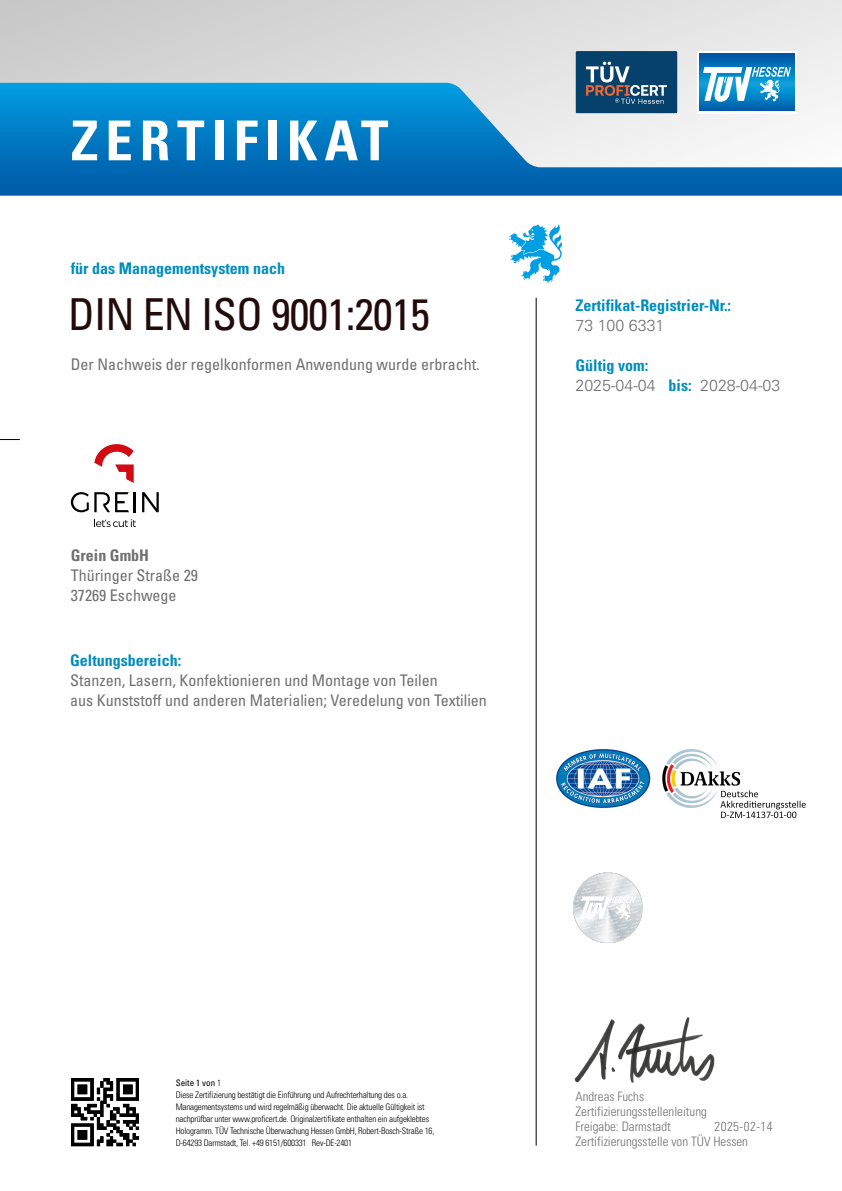
<style>
.page{position:relative;width:842px;height:1191px;background:#fff}
.page>*{position:absolute;margin:0;border:0;box-sizing:border-box;transform-origin:0 0}
.t1{font:700 condensed 55px "Univers";letter-spacing:.125em;color:#fff}
.t2{font:condensed 44px "Univers";letter-spacing:-.02em;color:#230b0c}
.t3{font:condensed 16px/20px "Univers";color:#706f6f}
.t4{font:700 condensed 16px "Univers";color:#008dbd}
.t5{font:300 16px "Univers";color:#706f6f}
.t6{font:700 condensed 16px "Univers";color:#706f6f}
.t7{font:300 condensed 13px/15.1px "Univers";color:#706f6f}
.t8{font:300 condensed 9px/12px "Univers";letter-spacing:-.02em;color:#000}
.s1{font-weight:400}
</style>
<div class="page">
<div style="left:0;top:0;width:842px;height:170px;background:linear-gradient(to right,#cacbcb,#ececec)"></div>
<hr style="left:536px;top:298px;width:1px;height:847px;background:#000">
<svg style="left:0;top:83px;width:842px;height:113px"></svg>
<svg style="left:509px;top:224px;width:53px;height:59px"></svg>
<svg style="left:0;top:439px;width:20px;height:1px"></svg>
<img style="left:573px;top:872px;width:70px;height:70px">
<svg style="left:697px;top:51px;width:100px;height:62px"></svg>
<svg style="left:700px;top:54px;width:94px;height:57px;background:#0068b1"></svg>
<svg style="left:703px;top:67px;width:88px;height:35px"></svg>
<svg style="left:575px;top:51px;width:102px;height:62px;background:#265577"></svg>
<img style="left:556px;top:749px;width:250px;height:70px">
<img style="left:71px;top:1078px;width:69px;height:69px">
<img style="left:574px;top:1017px;width:141px;height:66px">
<svg style="left:94px;top:519px;width:42px;height:8px"></svg>
<svg style="left:94px;top:444px;width:40px;height:39px"></svg>
<hr style="left:134px;top:492px;width:2px;height:20px;background:#000">
<svg style="left:142px;top:492px;width:17px;height:20px"></svg>
<svg style="left:71px;top:492px;width:58px;height:20px"></svg>
<h1 class="t1" style="left:71px;top:107px;width:319px">ZERTIFIKAT</h1>
<h3 class="t4" style="left:71px;top:258px;width:216px">für das Managementsystem nach</h3>
<h2 class="t2" style="left:68px;top:286px;width:364px">DIN EN ISO 9001:2015</h2>
<h3 class="t3" style="left:71px;top:354px;width:410px">Der Nachweis der regelkonformen Anwendung wurde erbracht.</h3>
<h3 class="t6" style="left:71px;top:546px;width:80px">Grein GmbH</h3>
<h3 class="t3" style="left:71px;top:565px;width:129px">Thüringer Straße 29<br>37269 Eschwege</h3>
<h3 class="t4" style="left:70px;top:651px;width:113px">Geltungsbereich:</h3>
<h3 class="t3" style="left:70px;top:670px;width:418px">Stanzen, Lasern, Konfektionieren und Montage von Teilen<br>aus Kunststoff und anderen Materialien; Veredelung von Textilien</h3>
<h3 class="t4" style="left:575px;top:295px;width:157px">Zertifikat-Registrier-Nr.:</h3>
<h3 class="t5" style="left:575px;top:315px;width:90px">73 100 6331</h3>
<h3 class="t4" style="left:575px;top:355px;width:74px">Gültig vom:</h3>
<h3 class="t4" style="left:669px;top:375px;width:25px">bis:</h3>
<h3 class="t5" style="left:575px;top:375px;width:82px">2025-04-04</h3>
<h3 class="t5" style="left:700px;top:375px;width:82px">2028-04-03</h3>
<p class="t8" style="left:176px;top:1077px;width:260px"><span class="s1">Seite 1 von</span> 1<br>Diese Zertifizierung bestätigt die Einführung und Aufrechterhaltung des o.a.<br>Managementsystems und wird regelmäßig überwacht. Die aktuelle Gültigkeit ist nachprüfbar unter www.proficert.de. Originalzertifikate enthalten ein aufgeklebtes Hologramm. TÜV Technische Überwachung Hessen GmbH, Robert-Bosch-Straße 16, D-64293 Darmstadt, Tel. +49 6151/600331 Rev-DE-2401</p>
<h3 class="t7" style="left:575px;top:1088px;width:174px">Andreas Fuchs<br>Zertifizierungsstellenleitung<br>Freigabe: Darmstadt<br>Zertifizierungsstelle von TÜV Hessen</h3>
<h3 class="t7" style="left:714px;top:1118px;width:60px">2025-02-14</h3>
</div>
